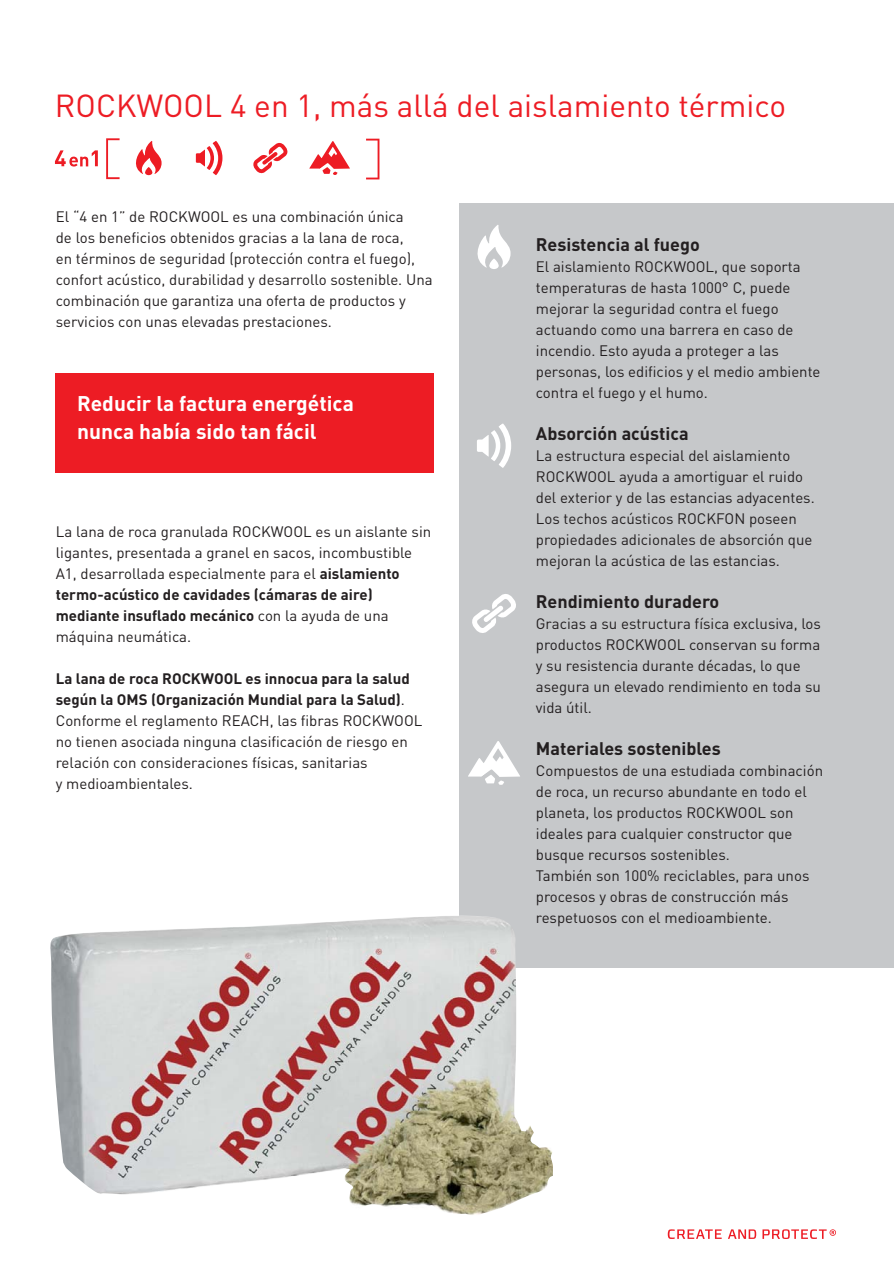
<style>
.page{position:relative;width:894px;height:1264px;background:#fff}
.page>*{position:absolute;margin:0;border:0;box-sizing:border-box;transform-origin:0 0}
.t1{font:31.5px "DIN Pro";color:#ed1c24}
.t2{font:700 21px/28.5px "DIN Pro";color:#fff}
.t3{font:700 18px "DIN Pro";color:#231f20}
.t4{font:15px/21px "DIN Pro";color:#231f20}
.s1{font-weight:700}
</style>
<div class="page">
<svg style="left:728px;top:1229px;width:28px;height:9px"></svg>
<svg style="left:762px;top:1229px;width:74px;height:9px"></svg>
<svg style="left:668px;top:1229px;width:54px;height:9px"></svg>
<div style="left:55px;top:373px;width:378px;height:99px;background:#ed1c24"></div>
<svg style="left:106px;top:138px;width:14px;height:41px"></svg>
<svg style="left:366px;top:139px;width:13px;height:40px"></svg>
<svg style="left:136px;top:141px;width:26px;height:34px"></svg>
<svg style="left:196px;top:141px;width:26px;height:34px"></svg>
<svg style="left:309px;top:141px;width:41px;height:34px"></svg>
<svg style="left:253px;top:143px;width:35px;height:31px"></svg>
<svg style="left:55px;top:150px;width:43px;height:16px"></svg>
<div style="left:459px;top:203px;width:435px;height:764px;background:#c6c8ca"></div>
<svg style="left:477px;top:225px;width:34px;height:44px"></svg>
<svg style="left:477px;top:423px;width:34px;height:45px"></svg>
<svg style="left:468px;top:741px;width:52px;height:43px"></svg>
<svg style="left:472px;top:594px;width:44px;height:39px"></svg>
<img style="left:50px;top:915px;width:502px;height:300px">
<h1 class="t1" style="left:55px;top:94px;width:733px">ROCKWOOL 4 en 1, más allá del aislamiento térmico</h1>
<p class="t4" style="left:56px;top:208px;width:378px">El “4 en 1” de ROCKWOOL es una combinación única<br>de los beneficios obtenidos gracias a la lana de roca,<br>en términos de seguridad (protección contra el fuego), confort acústico, durabilidad y desarrollo sostenible. Una combinación que garantiza una oferta de productos y servicios con unas elevadas prestaciones.</p>
<h2 class="t2" style="left:77px;top:391px;width:278px">Reducir la factura energética nunca había sido tan fácil</h2>
<p class="t4" style="left:56px;top:523px;width:377px">La lana de roca granulada ROCKWOOL es un aislante sin ligantes, presentada a granel en sacos, incombustible A1, desarrollada especialmente para el <span class="s1">aislamiento termo-acústico de cavidades (cámaras de aire) mediante insuflado mecánico</span> con la ayuda de una máquina neumática.</p>
<p class="t4" style="left:56px;top:670px;width:368px"><span class="s1">La lana de roca ROCKWOOL es innocua para la salud según la OMS (Organización Mundial para la Salud)</span>.<br>Conforme el reglamento REACH, las fibras ROCKWOOL no tienen asociada ninguna clasificación de riesgo en relación con consideraciones físicas, sanitarias<br>y medioambientales.</p>
<p class="t3" style="left:536px;top:238px;width:166px">Resistencia al fuego</p>
<p class="t4" style="left:536px;top:257px;width:286px">El aislamiento ROCKWOOL, que soporta temperaturas de hasta 1000° C, puede mejorar la seguridad contra el fuego actuando como una barrera en caso de incendio. Esto ayuda a proteger a las personas, los edificios y el medio ambiente contra el fuego y el humo.</p>
<p class="t3" style="left:536px;top:427px;width:154px">Absorción acústica</p>
<p class="t4" style="left:536px;top:446px;width:280px">La estructura especial del aislamiento ROCKWOOL ayuda a amortiguar el ruido del exterior y de las estancias adyacentes.<br>Los techos acústicos ROCKFON poseen propiedades adicionales de absorción que mejoran la acústica de las estancias.</p>
<p class="t3" style="left:536px;top:595px;width:185px">Rendimiento duradero</p>
<p class="t4" style="left:536px;top:614px;width:287px">Gracias a su estructura física exclusiva, los productos ROCKWOOL conservan su forma y su resistencia durante décadas, lo que asegura un elevado rendimiento en toda su vida útil.</p>
<p class="t3" style="left:536px;top:742px;width:186px">Materiales sostenibles</p>
<p class="t4" style="left:536px;top:761px;width:289px">Compuestos de una estudiada combinación de roca, un recurso abundante en todo el planeta, los productos ROCKWOOL son ideales para cualquier constructor que busque recursos sostenibles.<br>También son 100% reciclables, para unos procesos y obras de construcción más respetuosos con el medioambiente.</p>
</div>
